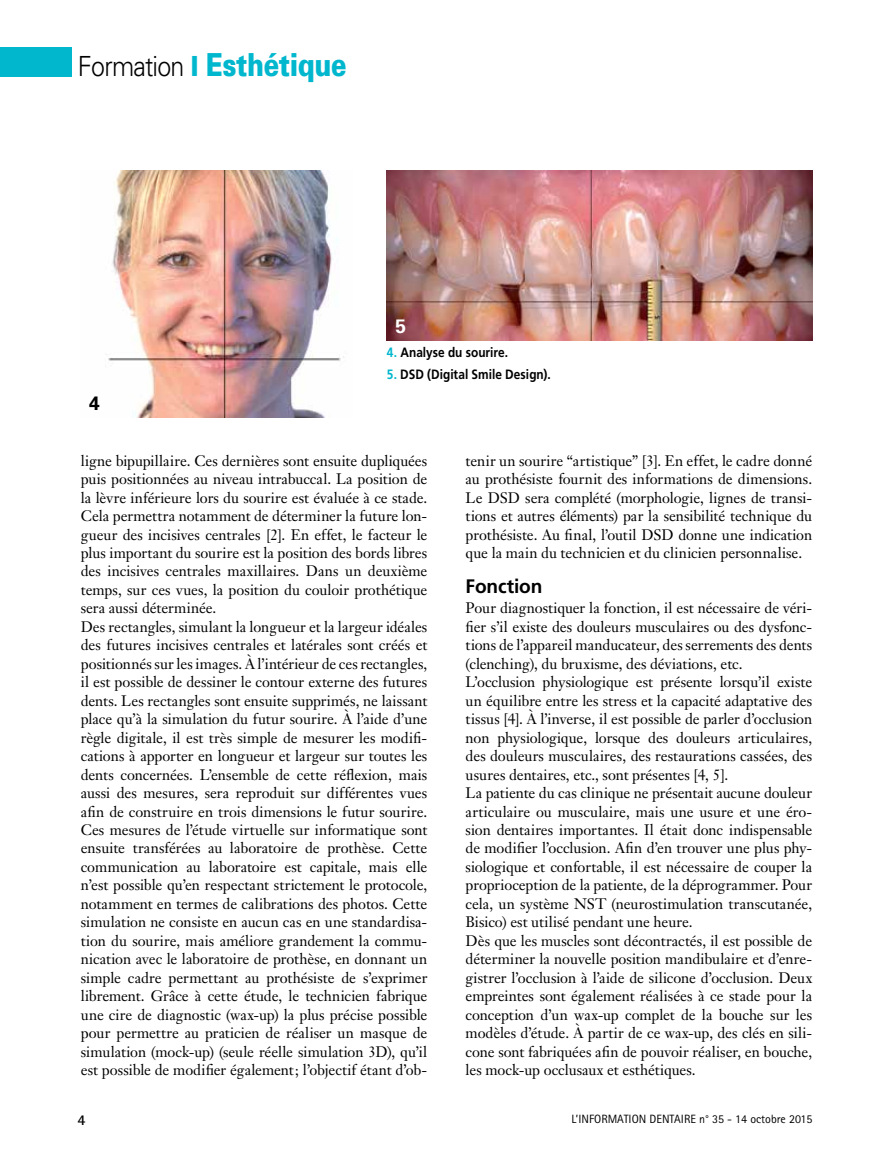
<style>
.page{position:relative;width:893px;height:1149px;background:#fff}
.page>*{position:absolute;margin:0;border:0;box-sizing:border-box;transform-origin:0 0}
.t1{font:900 31.65px "Univers";letter-spacing:-.015em;color:#00b7ce;scale:.8 1}
.t2{font:700 19.5px "Frutiger";letter-spacing:-.01em;color:#000}
.t3{font:700 19.5px "Univers";color:#fff}
.t4{font:700 19.5px "Univers";color:#000}
.t5{font:15px/18.5px "Janson Text";color:#000}
.t6{font:700 15px "Rotis Sans Serif";color:#000}
.t7{font:700 13.5px "Frutiger";letter-spacing:.005em;color:#000;scale:.88 1}
.t8{font:12px "Rotis Sans Serif";color:#000}
.s1{font-weight:300;font-size:27.75px;color:#000}
.s2{font-size:27.75px}
.s3{color:#00b7ce}
</style>
<div class="page">
<div style="left:0;top:47px;width:72px;height:30px;background:#00b7ce"></div>
<img style="left:387px;top:170px;width:425px;height:170px">
<img style="left:105px;top:170px;width:239px;height:247px">
<h1 class="t1" style="left:78px;top:45px;width:337px"><span class="s1">Formation</span> <span class="s2">l</span> Esthétique</h1>
<h2 class="t4" style="left:89px;top:391px;width:12px">4</h2>
<h2 class="t3" style="left:395px;top:314px;width:12px">5</h2>
<p class="t7" style="left:387px;top:344px;width:139px"><span class="s3">4.</span> Analyse du sourire.</p>
<p class="t7" style="left:387px;top:366px;width:188px"><span class="s3">5.</span> DSD (Digital Smile Design).</p>
<p class="t5" style="left:81px;top:451px;width:348px">ligne bipupillaire. Ces dernières sont ensuite dupliquées puis positionnées au niveau intrabuccal. La position de la lèvre inférieure lors du sourire est évaluée à ce stade.<br>Cela permettra notamment de déterminer la future lon&shy;gueur des incisives centrales [2]. En effet, le facteur le plus important du sourire est la position des bords libres des incisives centrales maxillaires. Dans un deuxième temps, sur ces vues, la position du couloir prothétique sera aussi déterminée.<br>Des rectangles, simulant la longueur et la largeur idéales des futures incisives centrales et latérales sont créés et positionnés sur les images. À l’intérieur de ces rectangles, il est possible de dessiner le contour externe des futures dents. Les rectangles sont ensuite supprimés, ne laissant place qu’à la simulation du futur sourire. À l’aide d’une règle digitale, il est très simple de mesurer les modifi&shy;cations à apporter en longueur et largeur sur toutes les dents concernées. L’ensemble de cette réflexion, mais aussi des mesures, sera reproduit sur différentes vues afin de construire en trois dimensions le futur sourire.<br>Ces mesures de l’étude virtuelle sur informatique sont ensuite transférées au laboratoire de prothèse. Cette communication au laboratoire est capitale, mais elle n’est possible qu’en respectant strictement le protocole, notamment en termes de calibrations des photos. Cette simulation ne consiste en aucun cas en une standardisa&shy;tion du sourire, mais améliore grandement la commu&shy;nication avec le laboratoire de prothèse, en donnant un simple cadre permettant au prothésiste de s’exprimer librement. Grâce à cette étude, le technicien fabrique une cire de diagnostic (wax-up) la plus précise possible pour permettre au praticien de réaliser un masque de simulation (mock-up) (seule réelle simulation 3D), qu’il est possible de modifier également; l’objectif étant d’ob-</p>
<p class="t5" style="left:466px;top:451px;width:348px;text-align:justify">tenir un sourire “artistique” [3]. En effet, le cadre donné au prothésiste fournit des informations de dimensions.<br>Le DSD sera complété (morphologie, lignes de transi&shy;tions et autres éléments) par la sensibilité technique du prothésiste. Au final, l’outil DSD donne une indication que la main du technicien et du clinicien personnalise.</p>
<h2 class="t2" style="left:466px;top:575px;width:78px">Fonction</h2>
<p class="t5" style="left:466px;top:598px;width:348px">Pour diagnostiquer la fonction, il est nécessaire de véri&shy;fier s’il existe des douleurs musculaires ou des dysfonc&shy;tions de l’appareil manducateur, des serrements des dents (clenching), du bruxisme, des déviations, etc.<br>L’occlusion physiologique est présente lorsqu’il existe un équilibre entre les stress et la capacité adaptative des tissus [4]. À l’inverse, il est possible de parler d’occlusion non physiologique, lorsque des douleurs articulaires, des douleurs musculaires, des restaurations cassées, des usures dentaires, etc., sont présentes [4, 5].<br>La patiente du cas clinique ne présentait aucune douleur articulaire ou musculaire, mais une usure et une éro&shy;sion dentaires importantes. Il était donc indispensable de modifier l’occlusion. Afin d’en trouver une plus phy&shy;siologique et confortable, il est nécessaire de couper la proprioception de la patiente, de la déprogrammer. Pour cela, un système NST (neurostimulation transcutanée, Bisico) est utilisé pendant une heure.<br>Dès que les muscles sont décontractés, il est possible de déterminer la nouvelle position mandibulaire et d’enre&shy;gistrer l’occlusion à l’aide de silicone d’occlusion. Deux empreintes sont également réalisées à ce stade pour la conception d’un wax-up complet de la bouche sur les modèles d’étude. À partir de ce wax-up, des clés en sili&shy;cone sont fabriquées afin de pouvoir réaliser, en bouche, les mock-up occlusaux et esthétiques.</p>
<p class="t6" style="left:78px;top:1110px;width:10px">4</p>
<p class="t8" style="left:571px;top:1111px;width:243px">L’INFORMATION DENTAIRE n° 35 - 14 octobre 2015</p>
</div>
